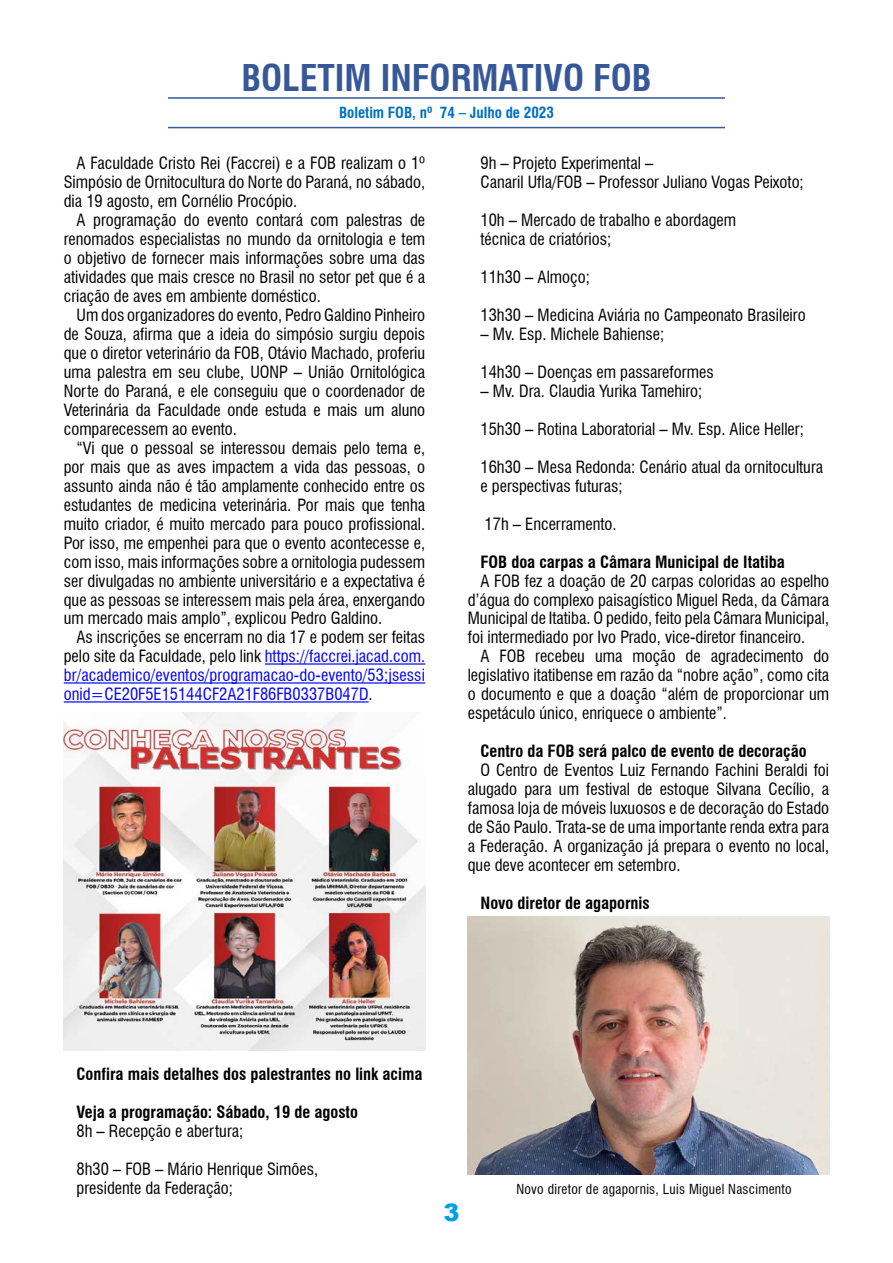
<style>
.page{position:relative;width:893px;height:1263px;background:#fff}
.page>*{position:absolute;margin:0;border:0;box-sizing:border-box;transform-origin:0 0}
.t1{font:700 condensed 36px "Swiss 721 BT";color:#365899}
.t2{font:900 24px "Arial";color:#009fe3}
.t3{font:condensed 16.5px/18.9px "Swiss 721 BT";color:#000;text-align:justify}
.t4{font:condensed 16.5px/18.9px "Swiss 721 BT";color:#00f;text-align:justify}
.t5{font:700 condensed 16.5px "Swiss 721 BT";color:#000}
.t6{font:700 condensed 15px "Swiss 721 BT";color:#0070c0}
.t7{font:condensed 13.5px "Swiss 721 BT";letter-spacing:.02em;color:#000}
.s1{color:#000}
</style>
<div class="page">
<hr style="left:168px;top:97px;width:557px;height:2px;background:#365899">
<hr style="left:168px;top:127px;width:557px;height:1px;background:#365899">
<hr style="left:265px;top:663px;width:160px;height:2px;background:#00f">
<hr style="left:64px;top:682px;width:361px;height:1px;background:#00f">
<hr style="left:64px;top:701px;width:305px;height:1px;background:#00f">
<img style="left:64px;top:713px;width:361px;height:337px">
<img style="left:468px;top:916px;width:361px;height:258px">
<h1 class="t1" style="left:241px;top:56px;width:412px">BOLETIM INFORMATIVO FOB</h1>
<p class="t6" style="left:339px;top:103px;width:216px">Boletim FOB, nº 74 – Julho de 2023</p>
<p class="t3" style="left:64px;top:154px;width:363px;text-indent:13px">A Faculdade Cristo Rei (Faccrei) e a FOB realizam o 1º Simpósio de Ornitocultura do Norte do Paraná, no sábado, dia 19 agosto, em Cornélio Procópio.</p>
<p class="t3" style="left:64px;top:210px;width:363px;text-indent:13px">A programação do evento contará com palestras de renomados especialistas no mundo da ornitologia e tem o objetivo de fornecer mais informações sobre uma das atividades que mais cresce no Brasil no setor pet que é a criação de aves em ambiente doméstico.</p>
<p class="t3" style="left:64px;top:305px;width:363px;text-indent:13px">Um dos organizadores do evento, Pedro Galdino Pinheiro de Souza, afirma que a ideia do simpósio surgiu depois que o diretor veterinário da FOB, Otávio Machado, proferiu uma palestra em seu clube, UONP – União Ornitológica Norte do Paraná, e ele conseguiu que o coordenador de Veterinária da Faculdade onde estuda e mais um aluno comparecessem ao evento.</p>
<p class="t3" style="left:64px;top:438px;width:363px;text-indent:13px">“Vi que o pessoal se interessou demais pelo tema e, por mais que as aves impactem a vida das pessoas, o assunto ainda não é tão amplamente conhecido entre os estudantes de medicina veterinária. Por mais que tenha muito criador, é muito mercado para pouco profissional.<br>Por isso, me empenhei para que o evento acontecesse e, com isso, mais informações sobre a ornitologia pudessem ser divulgadas no ambiente universitário e a expectativa é que as pessoas se interessem mais pela área, enxergando um mercado mais amplo”, explicou Pedro Galdino.</p>
<p class="t4" style="left:64px;top:628px;width:363px;text-indent:13px"><span class="s1">As inscrições se encerram no dia 17 e podem ser feitas pelo site da Faculdade, pelo link</span> https://faccrei.jacad.com. br/academico/eventos/programacao-do-evento/53;jsessi onid=CE20F5E15144CF2A21F86FB0337B047D<span class="s1">.</span></p>
<p class="t3" style="left:480px;top:153px;width:325px">9h – Projeto Experimental –<br>Canaril Ufla/FOB – Professor Juliano Vogas Peixoto;</p>
<p class="t3" style="left:480px;top:210px;width:257px">10h – Mercado de trabalho e abordagem técnica de criatórios;</p>
<p class="t3" style="left:480px;top:267px;width:111px">11h30 – Almoço;</p>
<p class="t3" style="left:480px;top:305px;width:327px">13h30 – Medicina Aviária no Campeonato Brasileiro</p>
<p class="t3" style="left:480px;top:324px;width:185px">– Mv. Esp. Michele Bahiense;</p>
<p class="t3" style="left:480px;top:362px;width:235px">14h30 – Doenças em passareformes</p>
<p class="t3" style="left:480px;top:381px;width:223px">– Mv. Dra. Claudia Yurika Tamehiro;</p>
<p class="t3" style="left:480px;top:419px;width:325px">15h30 – Rotina Laboratorial – Mv. Esp. Alice Heller;</p>
<p class="t3" style="left:480px;top:457px;width:344px">16h30 – Mesa Redonda: Cenário atual da ornitocultura e perspectivas futuras;</p>
<p class="t3" style="left:485px;top:514px;width:134px">17h – Encerramento.</p>
<p class="t5" style="left:480px;top:552px;width:306px">FOB doa carpas a Câmara Municipal de Itatiba</p>
<p class="t3" style="left:468px;top:571px;width:363px;text-indent:13px">A FOB fez a doação de 20 carpas coloridas ao espelho d’água do complexo paisagístico Miguel Reda, da Câmara Municipal de Itatiba. O pedido, feito pela Câmara Municipal, foi intermediado por Ivo Prado, vice-diretor financeiro.</p>
<p class="t3" style="left:468px;top:647px;width:363px;text-indent:13px">A FOB recebeu uma moção de agradecimento do legislativo itatibense em razão da “nobre ação”, como cita o documento e que a doação “além de proporcionar um espetáculo único, enriquece o ambiente”.</p>
<p class="t5" style="left:480px;top:741px;width:328px">Centro da FOB será palco de evento de decoração</p>
<p class="t3" style="left:468px;top:761px;width:363px;text-indent:13px">O Centro de Eventos Luiz Fernando Fachini Beraldi foi alugado para um festival de estoque Silvana Cecílio, a famosa loja de móveis luxuosos e de decoração do Estado de São Paulo. Trata-se de uma importante renda extra para a Federação. A organização já prepara o evento no local, que deve acontecer em setembro.</p>
<p class="t5" style="left:480px;top:893px;width:171px">Novo diretor de agapornis</p>
<p class="t5" style="left:77px;top:1064px;width:347px">Confira mais detalhes dos palestrantes no link acima</p>
<p class="t5" style="left:77px;top:1102px;width:283px">Veja a programação: Sábado, 19 de agosto</p>
<p class="t3" style="left:77px;top:1121px;width:168px">8h – Recepção e abertura;</p>
<p class="t3" style="left:77px;top:1159px;width:243px">8h30 – FOB – Mário Henrique Simões, presidente da Federação;</p>
<h2 class="t2" style="left:443px;top:1194px;width:18px">3</h2>
<p class="t7" style="left:516px;top:1181px;width:277px">Novo diretor de agapornis, Luis Miguel Nascimento</p>
</div>
